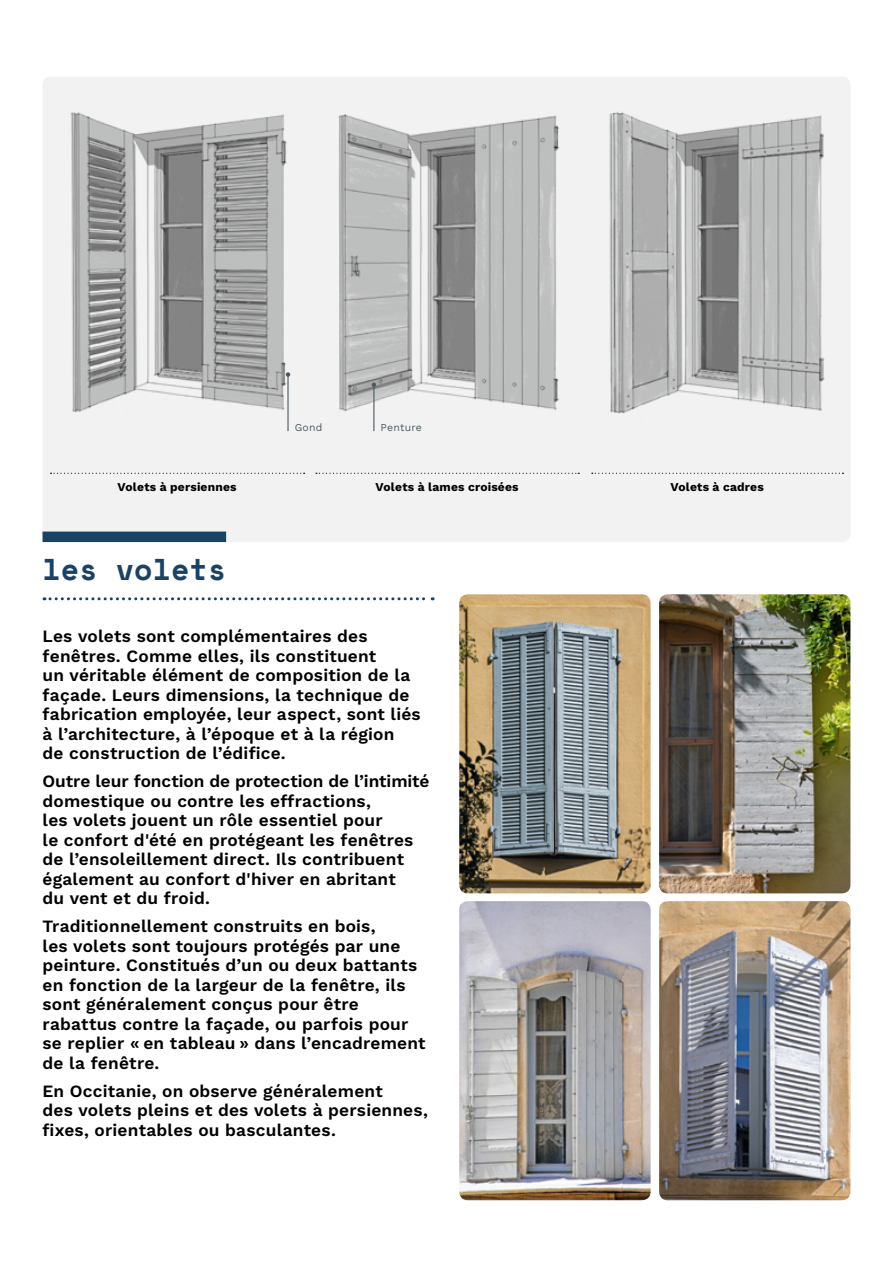
<style>
.page{position:relative;width:893px;height:1263px;background:#fff}
.page>*{position:absolute;margin:0;border:0;box-sizing:border-box;transform-origin:0 0}
.t1{font:700 30px "Space Mono";color:#1a4264}
.t2{font:600 17.25px/19.5px "Work Sans";letter-spacing:.01em;color:#000}
.t3{font:700 12px "Work Sans";letter-spacing:.015em;color:#000}
.t4{font:10.5px "Work Sans";letter-spacing:.02em;color:#4d5a60}
</style>
<div class="page">
<div style="left:43px;top:77px;width:807px;height:465px;background:#f2f2f2;border-radius:9px"></div>
<div style="left:43px;top:531px;width:183px;height:11px;background:#1a4264"></div>
<svg style="left:44px;top:597px;width:389px;height:3px"></svg>
<img style="left:70px;top:112px;width:221px;height:301px">
<img style="left:338px;top:114px;width:221px;height:310px">
<img style="left:609px;top:112px;width:216px;height:302px">
<svg style="left:51px;top:473px;width:254px;height:1px"></svg>
<svg style="left:316px;top:473px;width:263px;height:1px"></svg>
<svg style="left:592px;top:473px;width:251px;height:1px"></svg>
<img style="left:659px;top:594px;width:191px;height:299px">
<img style="left:659px;top:901px;width:191px;height:299px">
<img style="left:459px;top:594px;width:192px;height:299px">
<img style="left:459px;top:901px;width:192px;height:299px">
<hr style="left:373px;top:385px;width:1px;height:46px;background:#4d5a60">
<svg style="left:372px;top:382px;width:4px;height:5px"></svg>
<hr style="left:287px;top:375px;width:2px;height:56px;background:#4d5a60">
<svg style="left:286px;top:372px;width:4px;height:5px"></svg>
<p class="t4" style="left:295px;top:419px;width:29px">Gond</p>
<p class="t4" style="left:381px;top:419px;width:43px">Penture</p>
<p class="t3" style="left:118px;top:478px;width:120px">Volets à persiennes</p>
<p class="t3" style="left:376px;top:478px;width:144px">Volets à lames croisées</p>
<p class="t3" style="left:670px;top:478px;width:95px">Volets à cadres</p>
<h1 class="t1" style="left:43px;top:547px;width:185px">les volets</h1>
<p class="t2" style="left:43px;top:626px;width:380px">Les volets sont complémentaires des fenêtres. Comme elles, ils constituent<br>un véritable élément de composition de la façade. Leurs dimensions, la technique de fabrication employée, leur aspect, sont liés à l’architecture, à l’époque et à la région<br>de construction de l’édifice.</p>
<p class="t2" style="left:43px;top:771px;width:389px">Outre leur fonction de protection de l’intimité domestique ou contre les effractions,<br>les volets jouent un rôle essentiel pour<br>le confort d'été en protégeant les fenêtres de l’ensoleillement direct. Ils contribuent également au confort d'hiver en abritant<br>du vent et du froid.</p>
<p class="t2" style="left:43px;top:916px;width:385px">Traditionnellement construits en bois,<br>les volets sont toujours protégés par une peinture. Constitués d’un ou deux battants en fonction de la largeur de la fenêtre, ils sont généralement conçus pour être rabattus contre la façade, ou parfois pour se replier « en tableau » dans l’encadrement de la fenêtre.</p>
<p class="t2" style="left:43px;top:1080px;width:387px">En Occitanie, on observe généralement<br>des volets pleins et des volets à persiennes, fixes, orientables ou basculantes.</p>
</div>
